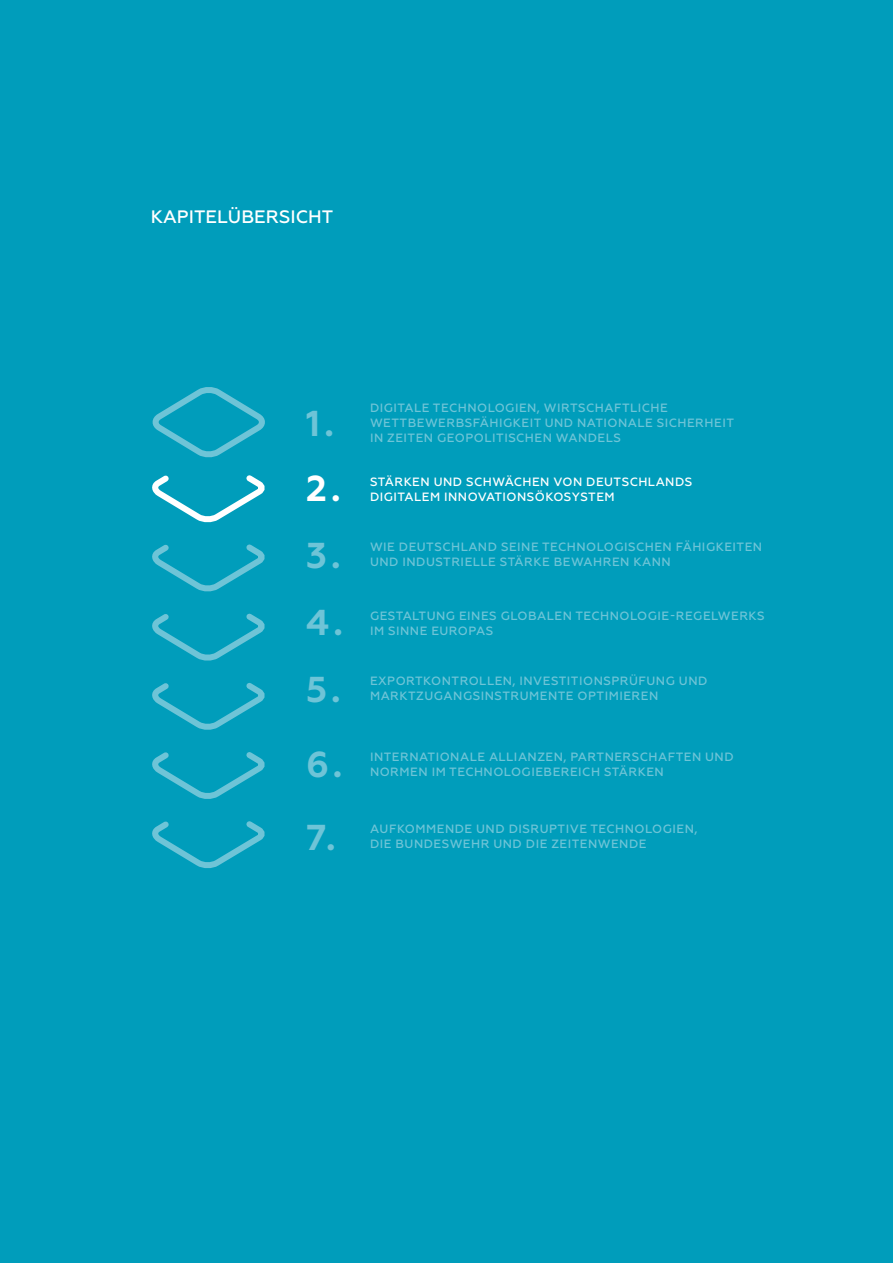
<style>
.page{position:relative;width:893px;height:1263px;background:#009dbb}
.page>*{position:absolute;margin:0;border:0;box-sizing:border-box;transform-origin:0 0}
.t1{font:700 36px "Geometria";color:#6ec4d7}
.t2{font:700 36px "Geometria";color:#fff}
.t3{font:500 18px "Geometria";color:#fff}
.t4{font:500 12px/15px "Geometria";letter-spacing:.04em;color:#6ec4d7}
.t5{font:500 12px/15px "Geometria";letter-spacing:.04em;color:#fff}
</style>
<div class="page">
<svg style="left:152px;top:544px;width:113px;height:48px"></svg>
<svg style="left:152px;top:475px;width:113px;height:48px"></svg>
<svg style="left:152px;top:613px;width:113px;height:48px"></svg>
<svg style="left:152px;top:683px;width:113px;height:47px"></svg>
<svg style="left:152px;top:752px;width:113px;height:47px"></svg>
<svg style="left:152px;top:821px;width:113px;height:47px"></svg>
<svg style="left:152px;top:387px;width:113px;height:71px"></svg>
<h2 class="t3" style="left:151px;top:206px;width:184px">KAPITELÜBERSICHT</h2>
<h1 class="t1" style="left:306px;top:402px;width:29px">1.</h1>
<p class="t4" style="left:370px;top:400px;width:365px">DIGITALE TECHNOLOGIEN, WIRTSCHAFTLICHE<br>WETTBEWERBSFÄHIGKEIT UND NATIONALE SICHERHEIT<br>IN ZEITEN GEOPOLITISCHEN WANDELS</p>
<h1 class="t2" style="left:306px;top:467px;width:36px">2.</h1>
<p class="t5" style="left:370px;top:474px;width:324px">STÄRKEN UND SCHWÄCHEN VON DEUTSCHLANDS<br>DIGITALEM INNOVATIONSÖKOSYSTEM</p>
<h1 class="t1" style="left:306px;top:534px;width:36px">3.</h1>
<p class="t4" style="left:370px;top:540px;width:394px">WIE DEUTSCHLAND SEINE TECHNOLOGISCHEN FÄHIGKEITEN<br>UND INDUSTRIELLE STÄRKE BEWAHREN KANN</p>
<h1 class="t1" style="left:306px;top:601px;width:38px">4.</h1>
<p class="t4" style="left:370px;top:608px;width:396px">GESTALTUNG EINES GLOBALEN TECHNOLOGIE-REGELWERKS<br>IM SINNE EUROPAS</p>
<h1 class="t1" style="left:306px;top:667px;width:36px">5.</h1>
<p class="t4" style="left:370px;top:674px;width:339px">EXPORTKONTROLLEN, INVESTITIONSPRÜFUNG UND<br>MARKTZUGANGSINSTRUMENTE OPTIMIEREN</p>
<h1 class="t1" style="left:306px;top:743px;width:38px">6.</h1>
<p class="t4" style="left:370px;top:749px;width:365px">INTERNATIONALE ALLIANZEN, PARTNERSCHAFTEN UND<br>NORMEN IM TECHNOLOGIEBEREICH STÄRKEN</p>
<h1 class="t1" style="left:306px;top:816px;width:31px">7.</h1>
<p class="t4" style="left:370px;top:821px;width:329px">AUFKOMMENDE UND DISRUPTIVE TECHNOLOGIEN,<br>DIE BUNDESWEHR UND DIE ZEITENWENDE</p>
</div>
